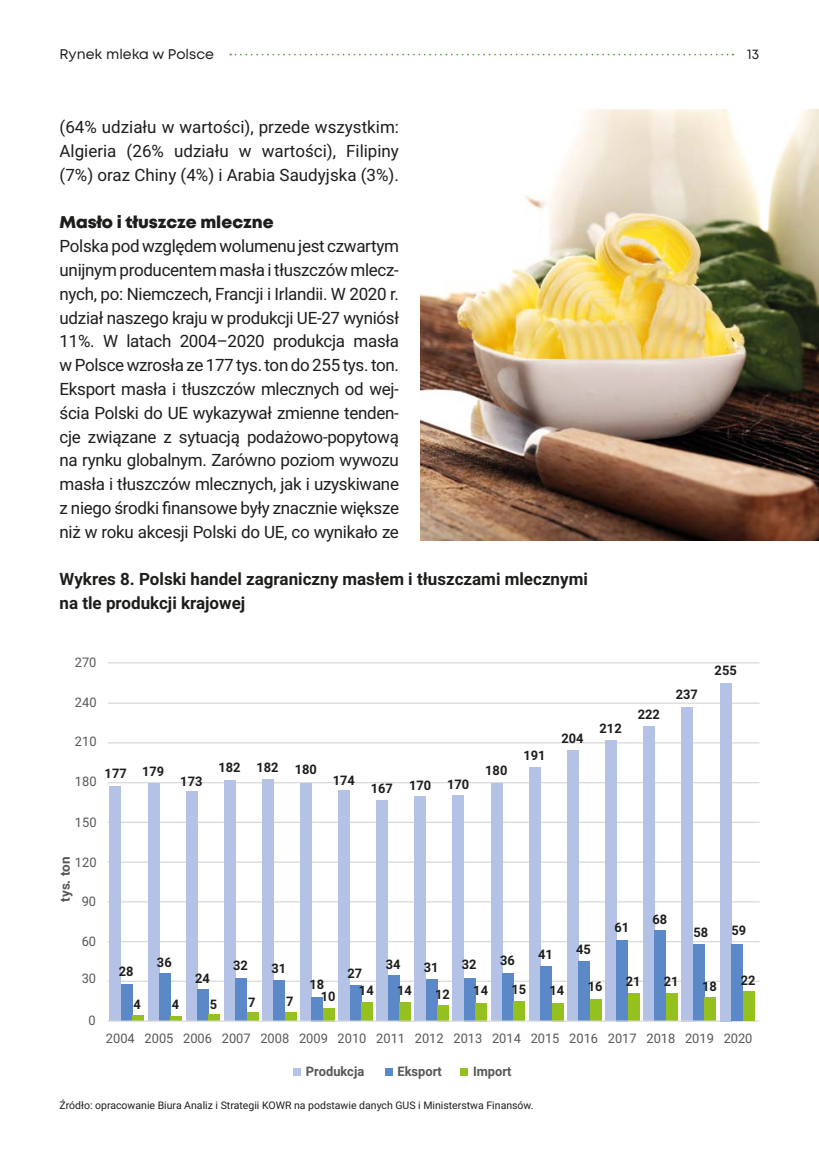
<style>
.page{position:relative;width:819px;height:1166px;background:#fff}
.page>*{position:absolute;margin:0;border:0;box-sizing:border-box;transform-origin:0 0}
.t1{font:16.97px/23.8px "Roboto";letter-spacing:-.02em;color:#1d1d1b;text-align:justify}
.t2{font:700 16.97px/23.8px "Roboto";color:#1d1d1b}
.t3{font:800 16.97px "Mont";color:#1d1d1b}
.t4{font:14px "Mont";color:#1d1d1b}
.t5{font:700 13.12px "Roboto";color:#1d1d1b}
.t6{font:13.12px "Roboto";color:#575756}
.t7{font:700 13.12px "Roboto";color:#575756}
.t8{font:10.5px "Roboto";color:#1d1d1b}
</style>
<div class="page">
<hr style="left:108px;top:980px;width:651px;height:2px;background:#dadada">
<hr style="left:108px;top:941px;width:651px;height:1px;background:#dadada">
<hr style="left:108px;top:901px;width:651px;height:1px;background:#dadada">
<hr style="left:108px;top:861px;width:651px;height:2px;background:#dadada">
<hr style="left:108px;top:822px;width:651px;height:1px;background:#dadada">
<hr style="left:108px;top:782px;width:651px;height:1px;background:#dadada">
<hr style="left:108px;top:742px;width:651px;height:1px;background:#dadada">
<hr style="left:108px;top:702px;width:651px;height:2px;background:#dadada">
<div style="left:110px;top:786px;width:11px;height:235px;background:#b3c2e5"></div>
<div style="left:148px;top:783px;width:11px;height:238px;background:#b3c2e5"></div>
<div style="left:186px;top:791px;width:11px;height:230px;background:#b3c2e5"></div>
<div style="left:224px;top:780px;width:11px;height:241px;background:#b3c2e5"></div>
<div style="left:262px;top:779px;width:11px;height:242px;background:#b3c2e5"></div>
<div style="left:300px;top:783px;width:11px;height:238px;background:#b3c2e5"></div>
<div style="left:338px;top:791px;width:12px;height:230px;background:#b3c2e5"></div>
<div style="left:376px;top:800px;width:12px;height:221px;background:#b3c2e5"></div>
<div style="left:414px;top:796px;width:12px;height:225px;background:#b3c2e5"></div>
<div style="left:453px;top:796px;width:11px;height:225px;background:#b3c2e5"></div>
<div style="left:491px;top:783px;width:11px;height:238px;background:#b3c2e5"></div>
<div style="left:529px;top:767px;width:11px;height:254px;background:#b3c2e5"></div>
<div style="left:567px;top:751px;width:11px;height:270px;background:#b3c2e5"></div>
<div style="left:605px;top:741px;width:11px;height:280px;background:#b3c2e5"></div>
<div style="left:643px;top:726px;width:11px;height:295px;background:#b3c2e5"></div>
<div style="left:681px;top:707px;width:11px;height:314px;background:#b3c2e5"></div>
<div style="left:121px;top:984px;width:11px;height:37px;background:#5b89c7"></div>
<div style="left:159px;top:973px;width:11px;height:48px;background:#5b89c7"></div>
<div style="left:197px;top:989px;width:12px;height:32px;background:#5b89c7"></div>
<div style="left:235px;top:978px;width:12px;height:43px;background:#5b89c7"></div>
<div style="left:273px;top:980px;width:12px;height:41px;background:#5b89c7"></div>
<div style="left:311px;top:997px;width:12px;height:24px;background:#5b89c7"></div>
<div style="left:350px;top:985px;width:11px;height:36px;background:#5b89c7"></div>
<div style="left:388px;top:976px;width:11px;height:45px;background:#5b89c7"></div>
<div style="left:426px;top:980px;width:11px;height:41px;background:#5b89c7"></div>
<div style="left:464px;top:978px;width:11px;height:43px;background:#5b89c7"></div>
<div style="left:502px;top:974px;width:11px;height:47px;background:#5b89c7"></div>
<div style="left:540px;top:966px;width:12px;height:55px;background:#5b89c7"></div>
<div style="left:578px;top:961px;width:11px;height:60px;background:#5b89c7"></div>
<div style="left:616px;top:940px;width:12px;height:81px;background:#5b89c7"></div>
<div style="left:654px;top:930px;width:12px;height:91px;background:#5b89c7"></div>
<div style="left:692px;top:944px;width:12px;height:77px;background:#5b89c7"></div>
<div style="left:133px;top:1015px;width:11px;height:6px;background:#95c11f"></div>
<div style="left:170px;top:1016px;width:12px;height:5px;background:#95c11f"></div>
<div style="left:209px;top:1015px;width:11px;height:6px;background:#95c11f"></div>
<div style="left:247px;top:1012px;width:11px;height:9px;background:#95c11f"></div>
<div style="left:285px;top:1012px;width:11px;height:9px;background:#95c11f"></div>
<div style="left:323px;top:1008px;width:11px;height:13px;background:#95c11f"></div>
<div style="left:361px;top:1002px;width:11px;height:19px;background:#95c11f"></div>
<div style="left:399px;top:1002px;width:11px;height:19px;background:#95c11f"></div>
<div style="left:437px;top:1005px;width:12px;height:16px;background:#95c11f"></div>
<div style="left:475px;top:1003px;width:12px;height:18px;background:#95c11f"></div>
<div style="left:513px;top:1001px;width:12px;height:20px;background:#95c11f"></div>
<div style="left:552px;top:1003px;width:11px;height:18px;background:#95c11f"></div>
<div style="left:589px;top:999px;width:12px;height:22px;background:#95c11f"></div>
<div style="left:628px;top:994px;width:11px;height:27px;background:#95c11f"></div>
<div style="left:666px;top:993px;width:11px;height:28px;background:#95c11f"></div>
<div style="left:704px;top:997px;width:11px;height:24px;background:#95c11f"></div>
<hr style="left:108px;top:1020px;width:651px;height:2px;background:#dadada">
<div style="left:720px;top:683px;width:11px;height:338px;background:#b3c2e5"></div>
<div style="left:731px;top:944px;width:12px;height:77px;background:#5b89c7"></div>
<div style="left:743px;top:991px;width:11px;height:30px;background:#95c11f"></div>
<hr style="left:108px;top:662px;width:651px;height:1px;background:#dadada">
<div style="left:293px;top:1068px;width:7px;height:8px;background:#b3c2e5"></div>
<div style="left:385px;top:1068px;width:7px;height:8px;background:#5b89c7"></div>
<div style="left:460px;top:1068px;width:8px;height:8px;background:#95c11f"></div>
<img style="left:420px;top:109px;width:399px;height:432px">
<svg style="left:230px;top:54px;width:503px;height:1px"></svg>
<p class="t4" style="left:60px;top:45px;width:156px">Rynek mleka w Polsce</p>
<p class="t4" style="left:747px;top:45px;width:14px">13</p>
<p class="t1" style="left:60px;top:114px;width:341px">(64% udziału w wartości), przede wszystkim:<br>Algieria (26% udziału w wartości), Filipiny (7%) oraz Chiny (4%) i Arabia Saudyjska (3%).</p>
<p class="t3" style="left:60px;top:211px;width:215px">Masło i tłuszcze mleczne</p>
<p class="t1" style="left:60px;top:233px;width:341px">Polska pod względem wolumenu jest czwartym unijnym producentem masła i tłuszczów mlecz&shy;nych, po: Niemczech, Francji i Irlandii. W 2020 r. udział naszego kraju w produkcji UE-27 wyniósł 11%. W latach 2004–2020 produkcja masła w Polsce wzrosła ze 177 tys. ton do 255 tys. ton.<br>Eksport masła i tłuszczów mlecznych od wej&shy;ścia Polski do UE wykazywał zmienne tenden&shy;cje związane z sytuacją podażowo-popytową na rynku globalnym. Zarówno poziom wywozu masła i tłuszczów mlecznych, jak i uzyskiwane z niego środki finansowe były znacznie większe niż w roku akcesji Polski do UE, co wynikało ze</p>
<p class="t2" style="left:60px;top:567px;width:530px">Wykres 8. Polski handel zagraniczny masłem i tłuszczami mlecznymi na tle produkcji krajowej</p>
<p class="t6" style="left:75px;top:653px;width:23px">270</p>
<p class="t6" style="left:75px;top:693px;width:23px">240</p>
<p class="t6" style="left:75px;top:732px;width:23px">210</p>
<p class="t6" style="left:75px;top:772px;width:23px">180</p>
<p class="t5" style="left:105px;top:763px;width:61px">177 179</p>
<p class="t6" style="left:75px;top:813px;width:23px">150</p>
<p class="t7" style="left:56px;top:902px;width:47px;rotate:-90deg">tys. ton</p>
<p class="t6" style="left:75px;top:853px;width:23px">120</p>
<p class="t6" style="left:82px;top:892px;width:16px">90</p>
<p class="t5" style="left:180px;top:772px;width:24px">173</p>
<p class="t5" style="left:218px;top:758px;width:100px">182 182 180</p>
<p class="t5" style="left:333px;top:771px;width:24px">174</p>
<p class="t5" style="left:371px;top:776px;width:100px">167 170 170</p>
<p class="t5" style="left:485px;top:761px;width:24px">180</p>
<p class="t5" style="left:523px;top:746px;width:24px">191</p>
<p class="t5" style="left:561px;top:729px;width:24px">204</p>
<p class="t5" style="left:599px;top:719px;width:24px">212</p>
<p class="t5" style="left:637px;top:705px;width:24px">222</p>
<p class="t5" style="left:675px;top:685px;width:24px">237</p>
<p class="t5" style="left:714px;top:661px;width:24px">255</p>
<p class="t6" style="left:82px;top:932px;width:16px">60</p>
<p class="t6" style="left:82px;top:969px;width:16px">30</p>
<p class="t6" style="left:88px;top:1011px;width:9px">0</p>
<p class="t5" style="left:614px;top:918px;width:16px">61</p>
<p class="t5" style="left:652px;top:910px;width:16px">68</p>
<p class="t5" style="left:693px;top:923px;width:16px">58</p>
<p class="t5" style="left:731px;top:921px;width:16px">59</p>
<p class="t5" style="left:119px;top:962px;width:16px">28</p>
<p class="t5" style="left:157px;top:953px;width:16px">36</p>
<p class="t5" style="left:195px;top:969px;width:16px">24</p>
<p class="t5" style="left:233px;top:956px;width:16px">32</p>
<p class="t5" style="left:271px;top:958px;width:16px">31</p>
<p class="t5" style="left:134px;top:995px;width:9px">4</p>
<p class="t5" style="left:172px;top:995px;width:9px">4</p>
<p class="t5" style="left:210px;top:995px;width:9px">5</p>
<p class="t5" style="left:248px;top:993px;width:9px">7</p>
<p class="t5" style="left:286px;top:992px;width:9px">7</p>
<p class="t5" style="left:309px;top:975px;width:16px">18</p>
<p class="t5" style="left:321px;top:987px;width:16px">10</p>
<p class="t5" style="left:347px;top:963px;width:16px">27</p>
<p class="t5" style="left:385px;top:955px;width:16px">34</p>
<p class="t5" style="left:424px;top:958px;width:16px">31</p>
<p class="t5" style="left:462px;top:955px;width:16px">32</p>
<p class="t5" style="left:500px;top:951px;width:16px">36</p>
<p class="t5" style="left:538px;top:945px;width:16px">41</p>
<p class="t5" style="left:576px;top:940px;width:16px">45</p>
<p class="t5" style="left:359px;top:981px;width:16px">14</p>
<p class="t5" style="left:397px;top:981px;width:16px">14</p>
<p class="t5" style="left:435px;top:985px;width:16px">12</p>
<p class="t5" style="left:473px;top:981px;width:16px">14</p>
<p class="t5" style="left:511px;top:980px;width:16px">15</p>
<p class="t5" style="left:549px;top:981px;width:16px">14</p>
<p class="t5" style="left:587px;top:977px;width:16px">16</p>
<p class="t5" style="left:625px;top:972px;width:16px">21</p>
<p class="t5" style="left:664px;top:972px;width:16px">21</p>
<p class="t5" style="left:702px;top:977px;width:16px">18</p>
<p class="t5" style="left:740px;top:971px;width:16px">22</p>
<p class="t6" style="left:106px;top:1029px;width:648px">2004 2005 2006 2007 2008 2009 2010 2011 2012 2013 2014 2015 2016 2017 2018 2019 2020</p>
<p class="t7" style="left:306px;top:1062px;width:60px">Produkcja</p>
<p class="t7" style="left:397px;top:1062px;width:46px">Eksport</p>
<p class="t7" style="left:473px;top:1062px;width:40px">Import</p>
<p class="t8" style="left:60px;top:1098px;width:475px">Źródło: opracowanie Biura Analiz i Strategii KOWR na podstawie danych GUS i Ministerstwa Finansów.</p>
</div>
